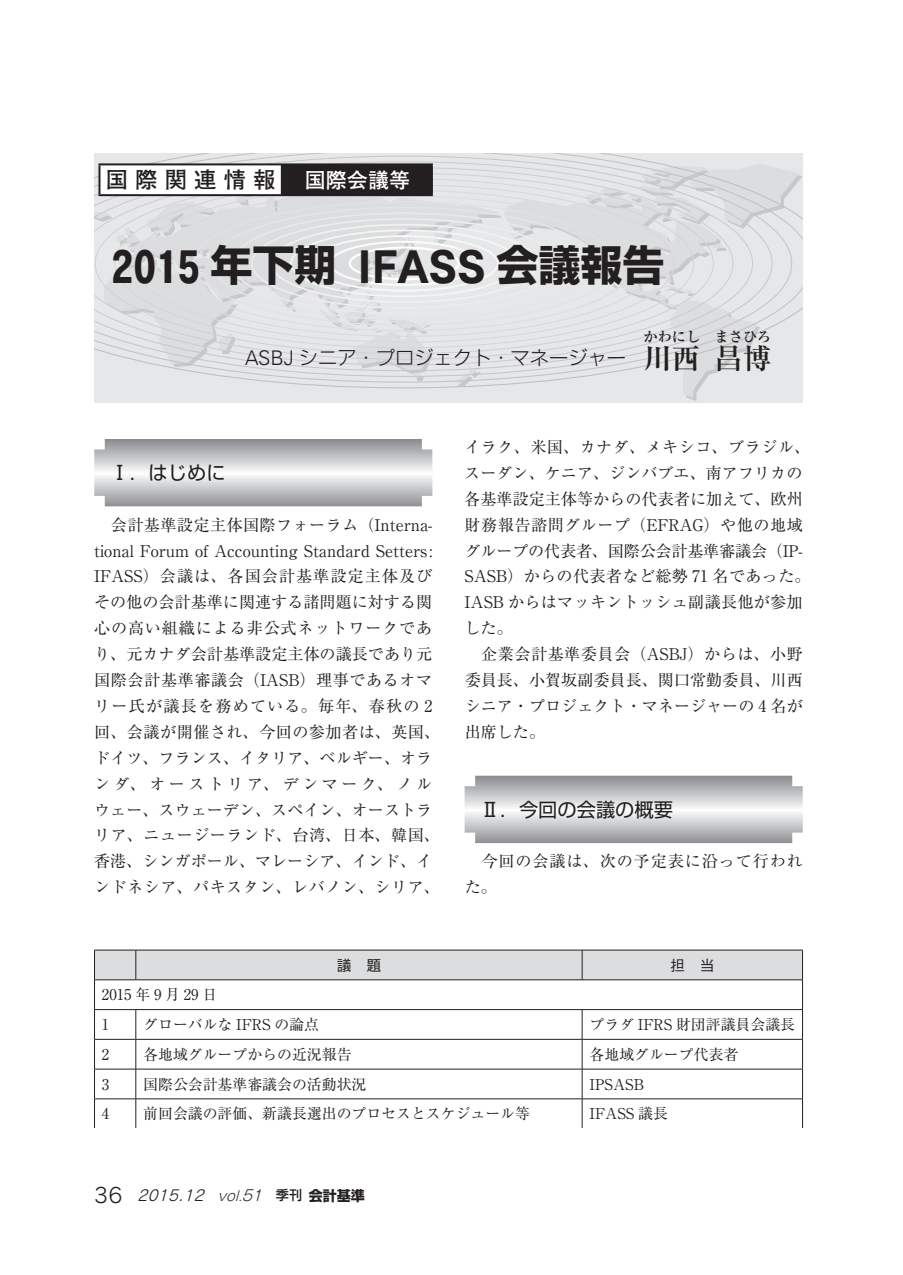
<style>
.page{position:relative;width:903px;height:1275px;background:#fff}
.page>*{position:absolute;margin:0;border:0;box-sizing:border-box;transform-origin:0 0}
.t1{font:44.1px "Cezanne Pro B";color:#231f20}
.t2{font:700 28.35px "Ryumin Pr 5";color:#231f20}
.t3{font:700 22.4px "Futo Go B101 Pr 5";letter-spacing:.325em;color:#231f20}
.t4{font:700 21px "Futo Go B101 Pr 5";color:#fff}
.t5{font:300 19.25px "Shin Go Pr 5";color:#231f20}
.t6{font:19.25px "Shin Go Pr 5";color:#231f20}
.t7{font:16.1px/25.9px "Ryumin Pr 5";letter-spacing:.025em;color:#231f20;text-align:center}
.t8{font:16.1px/25.9px "Ryumin Pr 5";color:#231f20}
.t9{font:16.1px/25.9px "Ryumin Pr 5";letter-spacing:.055em;color:#231f20}
.t10{font:14.88px "Ryumin Pr 5";color:#231f20}
.t11{font:italic 14.88px "Rodin Pro M";color:#231f20}
.t12{font:14.88px/29.8px "Ryumin Pr 5";letter-spacing:.25em;color:#231f20}
.t13{font:500 14.88px "Gothic BBB Pr 5";color:#231f20}
.t14{font:700 14.17px "Ryumin Pr 5";color:#231f20}
.s1{font-family:"Shin Go Pr 5";font-weight:700;font-size:42px}
.s2{font-family:"Univers LT Std";font-size:20.3px}
.s3{font-family:"Ryumin Pr 5";font-weight:700;font-size:28.35px}
.s4{font-family:"Century Std";font-weight:300;font-size:17.15px}
.s5{font-style:normal;font-size:20.47px}
.s6{font-family:"Gothic MB101 Pr 5";font-weight:300;font-size:13.65px}
.s7{font-family:"Gothic MB101 Pr 5";font-weight:300}
.s8{font-family:"Shin Go Pr 5";font-weight:500;font-style:normal;font-size:13.12px}
.s9{font-family:"Shin Go Pr 5";font-weight:700;font-style:normal;font-size:14px}
</style>
<div class="page">
<svg style="left:94px;top:439px;width:338px;height:67px"></svg>
<svg style="left:465px;top:776px;width:338px;height:67px;background:#c5c6c8"></svg>
<div style="left:94px;top:154px;width:709px;height:249px;background:#e6e7e9"></div>
<svg style="left:94px;top:154px;width:709px;height:234px"></svg>
<div style="left:99px;top:164px;width:183px;height:31px;background:#fff"></div>
<div style="left:282px;top:164px;width:150px;height:31px;background:#231f20"></div>
<hr style="left:98px;top:163px;width:184px;height:2px;background:#231f20">
<hr style="left:98px;top:165px;width:2px;height:29px;background:#231f20">
<hr style="left:282px;top:163px;width:151px;height:2px;background:#231f20">
<hr style="left:281px;top:165px;width:2px;height:29px;background:#231f20">
<hr style="left:431px;top:165px;width:2px;height:29px;background:#231f20">
<hr style="left:98px;top:194px;width:184px;height:2px;background:#231f20">
<hr style="left:282px;top:194px;width:151px;height:2px;background:#231f20">
<hr style="left:94px;top:1039px;width:42px;height:1px;background:#231f20">
<hr style="left:136px;top:1039px;width:446px;height:1px;background:#231f20">
<hr style="left:135px;top:1039px;width:1px;height:30px;background:#231f20">
<hr style="left:582px;top:1039px;width:221px;height:1px;background:#231f20">
<hr style="left:582px;top:1039px;width:1px;height:30px;background:#231f20">
<hr style="left:94px;top:1069px;width:42px;height:1px;background:#231f20">
<hr style="left:136px;top:1069px;width:446px;height:1px;background:#231f20">
<hr style="left:135px;top:1069px;width:1px;height:30px;background:#231f20">
<hr style="left:582px;top:1069px;width:221px;height:1px;background:#231f20">
<hr style="left:582px;top:1069px;width:1px;height:30px;background:#231f20">
<hr style="left:94px;top:1098px;width:42px;height:1px;background:#231f20">
<hr style="left:136px;top:1098px;width:446px;height:1px;background:#231f20">
<hr style="left:135px;top:1099px;width:1px;height:31px;background:#231f20">
<hr style="left:582px;top:1098px;width:221px;height:1px;background:#231f20">
<hr style="left:582px;top:1099px;width:1px;height:31px;background:#231f20">
<hr style="left:94px;top:1039px;width:1px;height:30px;background:#231f20">
<hr style="left:802px;top:1039px;width:1px;height:30px;background:#231f20">
<hr style="left:94px;top:1069px;width:1px;height:30px;background:#231f20">
<hr style="left:802px;top:1069px;width:1px;height:30px;background:#231f20">
<hr style="left:94px;top:1099px;width:1px;height:31px;background:#231f20">
<hr style="left:802px;top:1099px;width:1px;height:31px;background:#231f20">
<svg style="left:94px;top:951px;width:709px;height:88px"></svg>
<hr style="left:94px;top:1009px;width:42px;height:1px;background:#231f20">
<hr style="left:136px;top:1009px;width:446px;height:1px;background:#231f20">
<hr style="left:582px;top:1009px;width:221px;height:1px;background:#231f20">
<hr style="left:94px;top:950px;width:42px;height:1px;background:#231f20">
<hr style="left:94px;top:950px;width:1px;height:30px;background:#231f20">
<hr style="left:136px;top:950px;width:446px;height:1px;background:#231f20">
<hr style="left:582px;top:950px;width:221px;height:1px;background:#231f20">
<hr style="left:802px;top:950px;width:1px;height:30px;background:#231f20">
<hr style="left:94px;top:979px;width:42px;height:1px;background:#231f20">
<hr style="left:136px;top:979px;width:446px;height:1px;background:#231f20">
<hr style="left:582px;top:979px;width:221px;height:1px;background:#231f20">
<div style="left:93px;top:1128px;width:711px;height:9px;background:#fff"></div>
<h3 class="t3" style="left:106px;top:162px;width:171px">国際関連情報</h3>
<h3 class="t4" style="left:305px;top:163px;width:106px">国際会議等</h3>
<h1 class="t1" style="left:112px;top:238px;width:554px">2015 <span class="s1">年下期</span> IFASS <span class="s1">会議報告</span></h1>
<p class="t14" style="left:715px;top:326px;width:58px">まさひろ</p>
<p class="t14" style="left:643px;top:326px;width:58px">かわにし</p>
<h2 class="t2" style="left:672px;top:336px;width:30px">西</h2>
<h2 class="t2" style="left:715px;top:336px;width:58px">昌博</h2>
<p class="t5" style="left:245px;top:342px;width:428px"><span class="s2">ASBJ</span> シニア・プロジェクト・マネージャー <span class="s3">川</span></p>
<p class="t6" style="left:110px;top:457px;width:117px">Ⅰ．はじめに</p>
<p class="t7" style="left:94px;top:510px;width:348px">会計基準設定主体国際フォーラム（Interna&shy;tional Forum of Accounting Standard Setters :<br>IFASS）会議は、各国会計基準設定主体及びその他の会計基準に関連する諸問題に対する関心の高い組織による非公式ネットワークであり、元カナダ会計基準設定主体の議長であり元国際会計基準審議会（IASB）理事であるオマリー氏が議長を務めている。毎年、春秋の 2回、会議が開催され、今回の参加者は、英国、ドイツ、フランス、イタリア、ベルギー、オランダ、オーストリア、デンマーク、ノルウェー、スウェーデン、スペイン、オーストラリア、ニュージーランド、台湾、日本、韓国、香港、シンガポール、マレーシア、インド、インドネシア、パキスタン、レバノン、シリア、</p>
<p class="t8" style="left:464px;top:433px;width:348px">イラク、米国、カナダ、メキシコ、ブラジル、スーダン、ケニア、ジンバブエ、南アフリカの各基準設定主体等からの代表者に加えて、欧州財務報告諮問グループ（EFRAG）や他の地域グループの代表者、国際公会計基準審議会（IP-<br>SASB）からの代表者など総勢 71 名であった。<br>IASB からはマッキントッシュ副議長他が参加した。</p>
<p class="t8" style="left:465px;top:640px;width:340px;text-align:justify;text-indent:16px">企業会計基準委員会（ASB<span class="s4">J</span>）からは、小野委員長、小賀坂副委員長、関口常勤委員、川西シニア・プロジェクト・マネージャーの 4 名が出席した。</p>
<p class="t6" style="left:480px;top:794px;width:194px">Ⅱ．今回の会議の概要</p>
<p class="t9" style="left:465px;top:847px;width:340px;text-indent:17px">今回の会議は、次の予定表に沿って行われた。</p>
<p class="t13" style="left:337px;top:953px;width:46px">議　題</p>
<p class="t13" style="left:670px;top:953px;width:46px">担　当</p>
<p class="t12" style="left:102px;top:979px;width:117px">2015年9月29日<br>1</p>
<p class="t10" style="left:143px;top:1013px;width:177px">グローバルな IFRS の論点</p>
<p class="t10" style="left:589px;top:1013px;width:207px">プラダ IFRS 財団評議員会議長</p>
<p class="t10" style="left:102px;top:1043px;width:9px">2</p>
<p class="t10" style="left:143px;top:1043px;width:210px">各地域グループからの近況報告</p>
<p class="t10" style="left:589px;top:1043px;width:150px">各地域グループ代表者</p>
<p class="t10" style="left:102px;top:1072px;width:9px">3</p>
<p class="t10" style="left:143px;top:1072px;width:225px">国際公会計基準審議会の活動状況</p>
<p class="t10" style="left:589px;top:1072px;width:56px">IPSASB</p>
<p class="t10" style="left:102px;top:1102px;width:9px">4</p>
<p class="t10" style="left:143px;top:1102px;width:388px">前回会議の評価、新議長選出のプロセスとスケジュール等</p>
<p class="t10" style="left:589px;top:1102px;width:80px">IFASS 議長</p>
<p class="t11" style="left:94px;top:1186px;width:272px"><span class="s5">3 6</span> 2015.12 <span class="s6">vol.</span><span class="s7">51</span> <span class="s8">季刊</span><span class="s9">会計基準</span></p>
</div>
